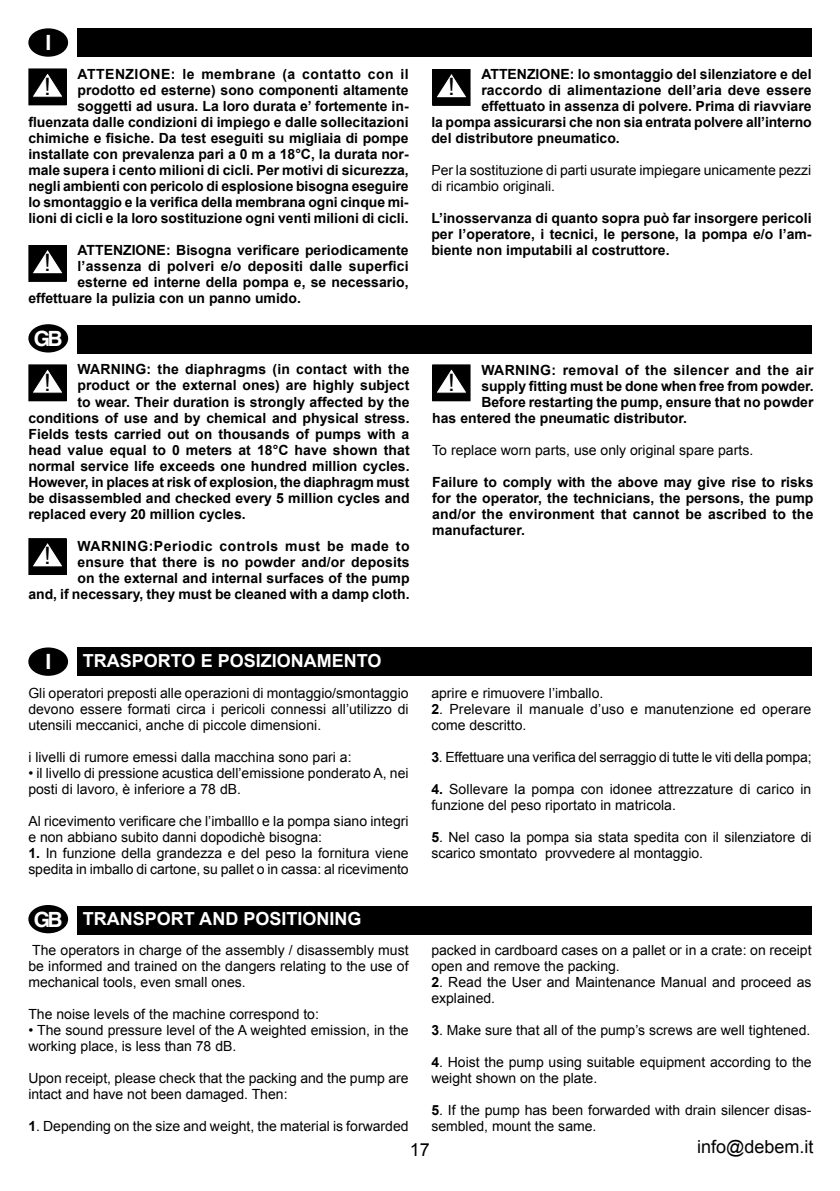
<style>
.page{position:relative;width:840px;height:1191px;background:#fff}
.page>*{position:absolute;margin:0;border:0;box-sizing:border-box;transform-origin:0 0}
.t1{font:24px "Arial";color:#000}
.t2{font:700 21px "Helvetica";color:#fff}
.t3{font:700 18px "Arial";color:#fff}
.t4{font:18px "Arial";color:#000}
.t5{font:700 14px/16px "Arial";color:#000;text-align:right}
.t6{font:14px/16px "Arial";color:#000}
.t7{font:700 14px "Arial";letter-spacing:.025em;color:#000}
.s1{font-weight:700}
</style>
<div class="page">
<div style="left:29px;top:29px;width:38px;height:27px;background:#000;border-radius:50%"></div>
<div style="left:28px;top:28px;width:40px;height:29px;border:2px solid #000;border-radius:50%"></div>
<div style="left:77px;top:28px;width:734px;height:29px;background:#000"></div>
<div style="left:77px;top:325px;width:734px;height:29px;background:#000"></div>
<div style="left:29px;top:325px;width:38px;height:26px;background:#000;border-radius:50%"></div>
<div style="left:28px;top:324px;width:40px;height:28px;border:2px solid #000;border-radius:50%"></div>
<div style="left:29px;top:69px;width:37px;height:36px;background:#000"></div>
<div style="left:28px;top:68px;width:39px;height:37px;border:1px solid #000"></div>
<svg style="left:33px;top:73px;width:30px;height:25px"></svg>
<div style="left:29px;top:365px;width:37px;height:36px;background:#000"></div>
<div style="left:28px;top:364px;width:39px;height:37px;border:1px solid #000"></div>
<svg style="left:33px;top:369px;width:30px;height:25px"></svg>
<div style="left:432px;top:69px;width:38px;height:36px;background:#000"></div>
<div style="left:432px;top:69px;width:38px;height:37px;border:1px solid #000"></div>
<svg style="left:433px;top:72px;width:36px;height:27px"></svg>
<div style="left:432px;top:365px;width:38px;height:36px;background:#000"></div>
<div style="left:432px;top:364px;width:38px;height:37px;border:1px solid #000"></div>
<svg style="left:433px;top:367px;width:36px;height:27px"></svg>
<div style="left:29px;top:245px;width:37px;height:36px;background:#000"></div>
<div style="left:28px;top:245px;width:39px;height:37px;border:1px solid #000"></div>
<svg style="left:33px;top:250px;width:29px;height:24px"></svg>
<div style="left:29px;top:538px;width:37px;height:36px;background:#000"></div>
<div style="left:28px;top:538px;width:39px;height:37px;border:1px solid #000"></div>
<svg style="left:33px;top:543px;width:29px;height:24px"></svg>
<div style="left:29px;top:648px;width:38px;height:27px;background:#000;border-radius:50%"></div>
<div style="left:28px;top:647px;width:40px;height:29px;border:2px solid #000;border-radius:50%"></div>
<div style="left:77px;top:647px;width:734px;height:29px;background:#000"></div>
<div style="left:77px;top:906px;width:734px;height:28px;background:#000"></div>
<div style="left:29px;top:906px;width:38px;height:26px;background:#000;border-radius:50%"></div>
<div style="left:28px;top:905px;width:40px;height:28px;border:2px solid #000;border-radius:50%"></div>
<h2 class="t2" style="left:45px;top:26px;width:7px">I</h2>
<p class="t5" style="left:28px;top:67px;width:381px">ATTENZIONE: le membrane (a contatto con il prodotto ed esterne) sono componenti altamente soggetti ad usura. La loro durata e’ fortemente in&shy;fluenzata dalle condizioni di impiego e dalle sollecitazioni chimiche e fisiche. Da test eseguiti su migliaia di pompe installate con prevalenza pari a 0 m a 18°C, la durata nor&shy;male supera i cento milioni di cicli. Per motivi di sicurezza, negli ambienti con pericolo di esplosione bisogna eseguire lo smontaggio e la verifica della membrana ogni cinque mi&shy;lioni di cicli e la loro sostituzione ogni venti milioni di cicli.</p>
<p class="t5" style="left:77px;top:243px;width:332px">ATTENZIONE: Bisogna verificare periodicamente</p>
<p class="t5" style="left:77px;top:259px;width:332px">l’assenza di polveri e/o depositi dalle superfici</p>
<p class="t5" style="left:77px;top:275px;width:332px">esterne ed interne della pompa e, se necessario,</p>
<p class="t5" style="left:28px;top:291px;width:274px">effettuare la pulizia con un panno umido.</p>
<h1 class="t1" style="left:44px;top:71px;width:8px">!</h1>
<h1 class="t1" style="left:44px;top:247px;width:8px">!</h1>
<h2 class="t2" style="left:34px;top:322px;width:31px">GB</h2>
<p class="t5" style="left:77px;top:362px;width:333px">WARNING: the diaphragms (in contact with the</p>
<p class="t5" style="left:77px;top:378px;width:333px">product or the external ones) are highly subject</p>
<p class="t5" style="left:77px;top:394px;width:333px">to wear. Their duration is strongly affected by the</p>
<p class="t5" style="left:28px;top:410px;width:382px">conditions of use and by chemical and physical stress.</p>
<p class="t5" style="left:28px;top:426px;width:382px">Fields tests carried out on thousands of pumps with a</p>
<p class="t5" style="left:28px;top:442px;width:382px">head value equal to 0 meters at 18°C have shown that</p>
<p class="t5" style="left:28px;top:458px;width:382px">normal service life exceeds one hundred million cycles.</p>
<p class="t5" style="left:28px;top:474px;width:382px">However, in places at risk of explosion, the diaphragm must</p>
<p class="t5" style="left:28px;top:490px;width:382px">be disassembled and checked every 5 million cycles and</p>
<p class="t5" style="left:28px;top:506px;width:219px">replaced every 20 million cycles.</p>
<p class="t5" style="left:28px;top:538px;width:382px">WARNING:Periodic controls must be made to ensure that there is no powder and/or deposits<br>on the external and internal surfaces of the pump<br>and, if necessary, they must be cleaned with a damp cloth.</p>
<h1 class="t1" style="left:44px;top:366px;width:8px">!</h1>
<h1 class="t1" style="left:44px;top:540px;width:8px">!</h1>
<h2 class="t2" style="left:45px;top:644px;width:7px">I</h2>
<p class="t3" style="left:83px;top:649px;width:300px">TRASPORTO E POSIZIONAMENTO</p>
<p class="t6" style="left:28px;top:685px;width:381px;text-align:justify">Gli operatori preposti alle operazioni di montaggio/smontaggio devono essere formati circa i pericoli connessi all’utilizzo di utensili meccanici, anche di piccole dimensioni.</p>
<p class="t6" style="left:28px;top:749px;width:324px">i livelli di rumore emessi dalla macchina sono pari a:</p>
<p class="t6" style="left:28px;top:765px;width:381px">• il livello di pressione acustica dell’emissione ponderato A, nei posti di lavoro, è inferiore a 78 dB.</p>
<p class="t6" style="left:28px;top:813px;width:381px">Al ricevimento verificare che l’imballlo e la pompa siano integri e non abbiano subito danni dopodichè bisogna:</p>
<p class="t6" style="left:28px;top:845px;width:381px"><span class="s1">1.</span> In funzione della grandezza e del peso la fornitura viene spedita in imballo di cartone, su pallet o in cassa: al ricevimento</p>
<h2 class="t2" style="left:34px;top:902px;width:31px">GB</h2>
<p class="t3" style="left:83px;top:907px;width:280px">TRANSPORT AND POSITIONING</p>
<p class="t6" style="left:28px;top:942px;width:381px;text-align:justify">The operators in charge of the assembly / disassembly must be informed and trained on the dangers relating to the use of mechanical tools, even small ones.</p>
<p class="t6" style="left:28px;top:1006px;width:292px">The noise levels of the machine correspond to:</p>
<p class="t6" style="left:28px;top:1022px;width:381px">• The sound pressure level of the A weighted emission, in the working place, is less than 78 dB.</p>
<p class="t6" style="left:28px;top:1070px;width:381px">Upon receipt, please check that the packing and the pump are intact and have not been damaged. Then:</p>
<p class="t6" style="left:28px;top:1118px;width:381px"><span class="s1">1</span>. Depending on the size and weight, the material is forwarded</p>
<p class="t5" style="left:481px;top:67px;width:331px">ATTENZIONE: lo smontaggio del silenziatore e del</p>
<p class="t5" style="left:481px;top:83px;width:331px">raccordo di alimentazione dell’aria deve essere</p>
<p class="t5" style="left:481px;top:99px;width:331px">effettuato in assenza di polvere. Prima di riavviare</p>
<p class="t5" style="left:431px;top:115px;width:381px">la pompa assicurarsi che non sia entrata polvere all’interno</p>
<p class="t5" style="left:431px;top:131px;width:190px">del distributore pneumatico.</p>
<p class="t6" style="left:431px;top:162px;width:381px">Per la sostituzione di parti usurate impiegare unicamente pezzi di ricambio originali.</p>
<p class="t5" style="left:431px;top:211px;width:381px;text-align:justify">L’inosservanza di quanto sopra può far insorgere pericoli per l’operatore, i tecnici, le persone, la pompa e/o l’am&shy;biente non imputabili al costruttore.</p>
<h1 class="t1" style="left:448px;top:71px;width:8px">!</h1>
<p class="t7" style="left:481px;top:360px;width:333px">WARNING: removal of the silencer and the air</p>
<p class="t5" style="left:481px;top:378px;width:333px">supply fitting must be done when free from powder.</p>
<p class="t5" style="left:481px;top:394px;width:333px">Before restarting the pump, ensure that no powder</p>
<p class="t5" style="left:432px;top:410px;width:256px">has entered the pneumatic distributor.</p>
<p class="t6" style="left:432px;top:442px;width:322px">To replace worn parts, use only original spare parts.</p>
<p class="t5" style="left:432px;top:474px;width:382px;text-align:justify">Failure to comply with the above may give rise to risks for the operator, the technicians, the persons, the pump and/or the environment that cannot be ascribed to the manufacturer.</p>
<h1 class="t1" style="left:448px;top:366px;width:8px">!</h1>
<p class="t6" style="left:431px;top:685px;width:173px">aprire e rimuovere l’imballo.</p>
<p class="t6" style="left:431px;top:701px;width:381px"><span class="s1">2</span>. Prelevare il manuale d’uso e manutenzione ed operare come descritto.</p>
<p class="t6" style="left:431px;top:749px;width:381px"><span class="s1">3</span>. Effettuare una verifica del serraggio di tutte le viti della pompa;</p>
<p class="t6" style="left:431px;top:781px;width:381px"><span class="s1">4.</span> Sollevare la pompa con idonee attrezzature di carico in funzione del peso riportato in matricola.</p>
<p class="t6" style="left:431px;top:829px;width:381px"><span class="s1">5</span>. Nel caso la pompa sia stata spedita con il silenziatore di scarico smontato provvedere al montaggio.</p>
<p class="t6" style="left:431px;top:942px;width:381px">packed in cardboard cases on a pallet or in a crate: on receipt open and remove the packing.</p>
<p class="t6" style="left:431px;top:974px;width:381px"><span class="s1">2</span>. Read the User and Maintenance Manual and proceed as explained.</p>
<p class="t6" style="left:431px;top:1022px;width:380px"><span class="s1">3</span>. Make sure that all of the pump’s screws are well tightened.</p>
<p class="t6" style="left:431px;top:1054px;width:381px"><span class="s1">4</span>. Hoist the pump using suitable equipment according to the weight shown on the plate.</p>
<p class="t6" style="left:431px;top:1102px;width:381px"><span class="s1">5</span>. If the pump has been forwarded with drain silencer disas&shy;sembled, mount the same.</p>
<p class="t4" style="left:410px;top:1137px;width:22px">17</p>
<p class="t4" style="left:696px;top:1135px;width:118px">info@debem.it</p>
</div>
